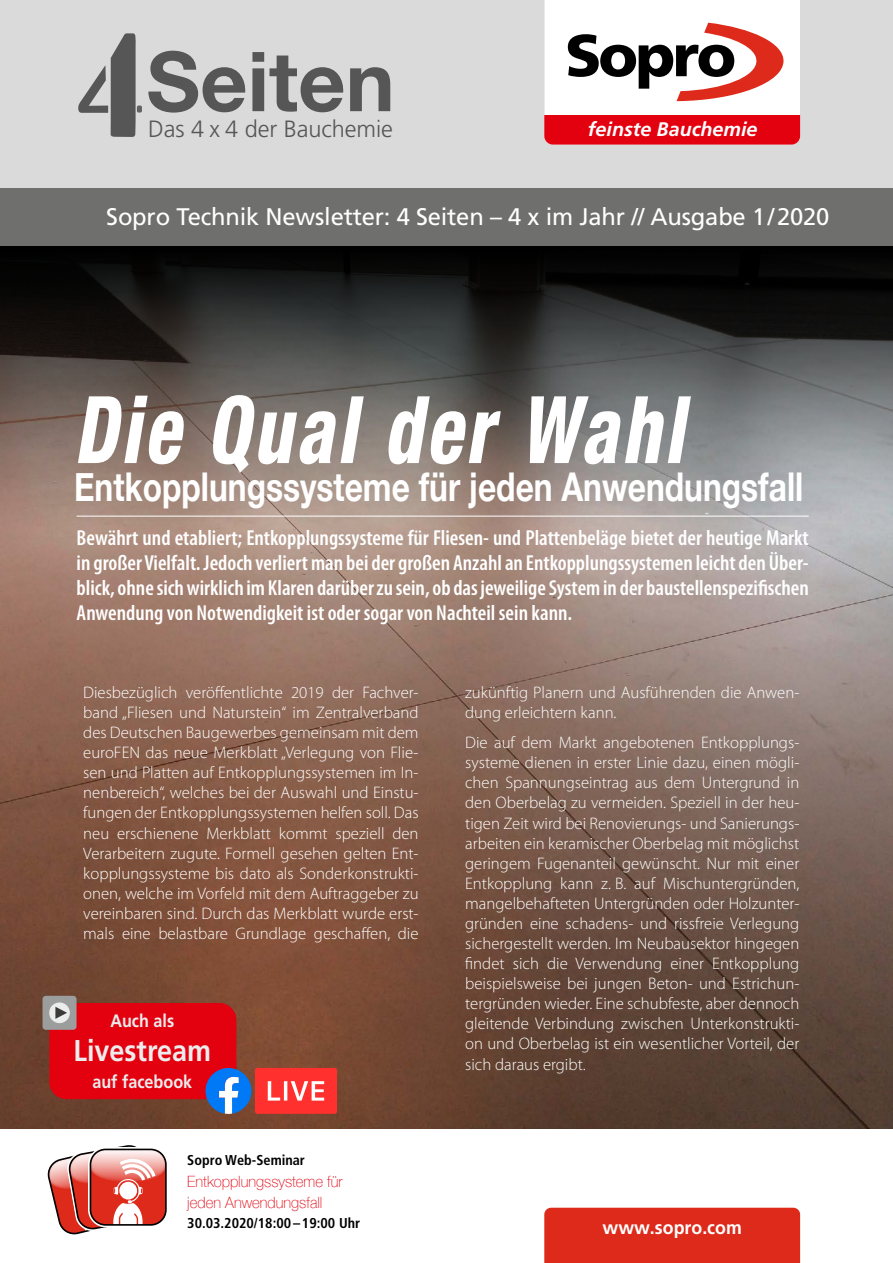
<style>
.page{position:relative;width:893px;height:1263px;background:#fff}
.page>*{position:absolute;margin:0;border:0;box-sizing:border-box;transform-origin:0 0}
.t1{font:italic 800 condensed 93.45px "Helvetica Neue LT Pro";letter-spacing:.05em;color:#fff;scale:.8 1}
.t2{font:700 82.8px "Helvetica Neue";color:#565656}
.t3{font:700 39.6px "Helvetica Neue";color:#fff;scale:.8 1}
.t4{font:700 30px "Frutiger LT";color:#ececed;scale:.9 1}
.t5{font:24px "Frutiger LT";letter-spacing:-.01em;color:#fff}
.t6{font:300 23.55px "Frutiger LT";letter-spacing:-.005em;color:#565656}
.t7{font:600 condensed 21.75px/25px "Myriad Pro";color:#fff;text-align:justify}
.t8{font:italic 700 19.65px "Frutiger LT";color:#fff}
.t9{font:700 18.75px "Frutiger LT";color:#fff;scale:.95 1}
.t10{font:700 18px "Frutiger LT";color:#ececed;scale:.9 1}
.t11{font:300 16.8px/20.1px "Myriad Pro";color:#fff;text-align:justify}
.t12{font:100 15.6px/21.6px "Helvetica Neue";color:#e3000f;scale:.96 1}
.t13{font:700 condensed 14.25px "Frutiger LT";color:#000}
</style>
<div class="page">
<svg style="left:47px;top:1145px;width:120px;height:90px"></svg>
<img style="left:0;top:529px;width:893px;height:600px">
<svg style="left:0;top:245px;width:893px;height:284px;background:#5c5754"></svg>
<div style="left:49px;top:1003px;width:187px;height:96px;background:#e3000f;border-radius:17px"></div>
<div style="left:43px;top:996px;width:34px;height:34px;background:#9c9d9d;border-radius:3px"></div>
<div style="left:49px;top:1002px;width:21px;height:21px;background:#ececed;border-radius:50%"></div>
<svg style="left:55px;top:1007px;width:12px;height:12px"></svg>
<div style="left:255px;top:1068px;width:82px;height:46px;background:#ff302d;border-radius:3px"></div>
<svg style="left:268px;top:1081px;width:56px;height:19px"></svg>
<svg style="left:205px;top:1068px;width:46px;height:46px;background:#4e80c8"></svg>
<hr style="left:77px;top:516px;width:732px;height:1px;background:#fff">
<svg style="left:0;top:912px;width:1px;height:149px"></svg>
<div style="left:0;top:0;width:893px;height:189px;background:#dadada"></div>
<svg style="left:78px;top:33px;width:64px;height:104px"></svg>
<div style="left:0;top:188px;width:893px;height:57px;background:#6f6f6e"></div>
<div style="left:544px;top:1208px;width:256px;height:55px;background:#dd2a1b"></div>
<svg style="left:544px;top:0;width:256px;height:145px;background:#dda3a5"></svg>
<h2 class="t2" style="left:146px;top:30px;width:250px">Seiten</h2>
<h3 class="t6" style="left:148px;top:115px;width:246px">Das 4 x 4 der Bauchemie</h3>
<p class="t8" style="left:588px;top:118px;width:171px">feinste Bauchemie</p>
<h3 class="t5" style="left:106px;top:202px;width:724px">Sopro Technik Newsletter: 4 Seiten – 4 x im Jahr // Ausgabe 1/2020</h3>
<h1 class="t1" style="left:74px;top:364px;width:763px">Die Qual der Wahl</h1>
<h3 class="t3" style="left:74px;top:456px;width:913px">Entkopplungssysteme für jeden Anwendungsfall</h3>
<p class="t7" style="left:77px;top:525px;width:734px">Bewährt und etabliert; Entkopplungssysteme für Fliesen- und Plattenbeläge bietet der heutige Markt in großer Vielfalt. Jedoch verliert man bei der großen Anzahl an Entkopplungssystemen leicht den Über&shy;blick, ohne sich wirklich im Klaren darüber zu sein, ob das jeweilige System in der baustellenspezifischen Anwendung von Notwendigkeit ist oder sogar von Nachteil sein kann.</p>
<p class="t11" style="left:83px;top:682px;width:337px">Diesbezüglich veröffentlichte 2019 der Fachver&shy;band „Fliesen und Naturstein“ im Zentralverband des Deutschen Baugewerbes gemeinsam mit dem euroFEN das neue Merkblatt „Verlegung von Flie&shy;sen und Platten auf Entkopplungssystemen im In&shy;nenbereich“, welches bei der Auswahl und Einstu&shy;fungen der Entkopplungssystemen helfen soll. Das neu erschienene Merkblatt kommt speziell den Verarbeitern zugute. Formell gesehen gelten Ent&shy;kopplungssysteme bis dato als Sonderkonstrukti&shy;onen, welche im Vorfeld mit dem Auftraggeber zu vereinbaren sind. Durch das Merkblatt wurde erst&shy;mals eine belastbare Grundlage geschaffen, die</p>
<p class="t11" style="left:465px;top:682px;width:336px">zukünftig Planern und Ausführenden die Anwen&shy;dung erleichtern kann.</p>
<p class="t11" style="left:465px;top:732px;width:336px">Die auf dem Markt angebotenen Entkopplungs&shy;systeme dienen in erster Linie dazu, einen mögli&shy;chen Spannungseintrag aus dem Untergrund in den Oberbelag zu vermeiden. Speziell in der heu&shy;tigen Zeit wird bei Renovierungs- und Sanierungs&shy;arbeiten ein keramischer Oberbelag mit möglichst geringem Fugenanteil gewünscht. Nur mit einer Entkopplung kann z. B. auf Mischuntergründen, mangelbehafteten Untergründen oder Holzunter&shy;gründen eine schadens- und rissfreie Verlegung sichergestellt werden. Im Neubausektor hingegen findet sich die Verwendung einer Entkopplung beispielsweise bei jungen Beton- und Estrichun&shy;tergründen wieder. Eine schubfeste, aber dennoch gleitende Verbindung zwischen Unterkonstrukti&shy;on und Oberbelag ist ein wesentlicher Vorteil, der sich daraus ergibt.</p>
<p class="t10" style="left:110px;top:1010px;width:72px">Auch als</p>
<h3 class="t4" style="left:74px;top:1032px;width:154px">Livestream</h3>
<p class="t10" style="left:92px;top:1071px;width:113px">auf facebook</p>
<p class="t13" style="left:187px;top:1152px;width:119px">Sopro Web-Seminar</p>
<p class="t12" style="left:187px;top:1170px;width:163px">Entkopplungssysteme für jeden Anwendungsfall</p>
<p class="t13" style="left:187px;top:1215px;width:174px">30.03.2020/18:00 – 19:00 Uhr</p>
<p class="t9" style="left:603px;top:1217px;width:148px">www.sopro.com</p>
</div>
